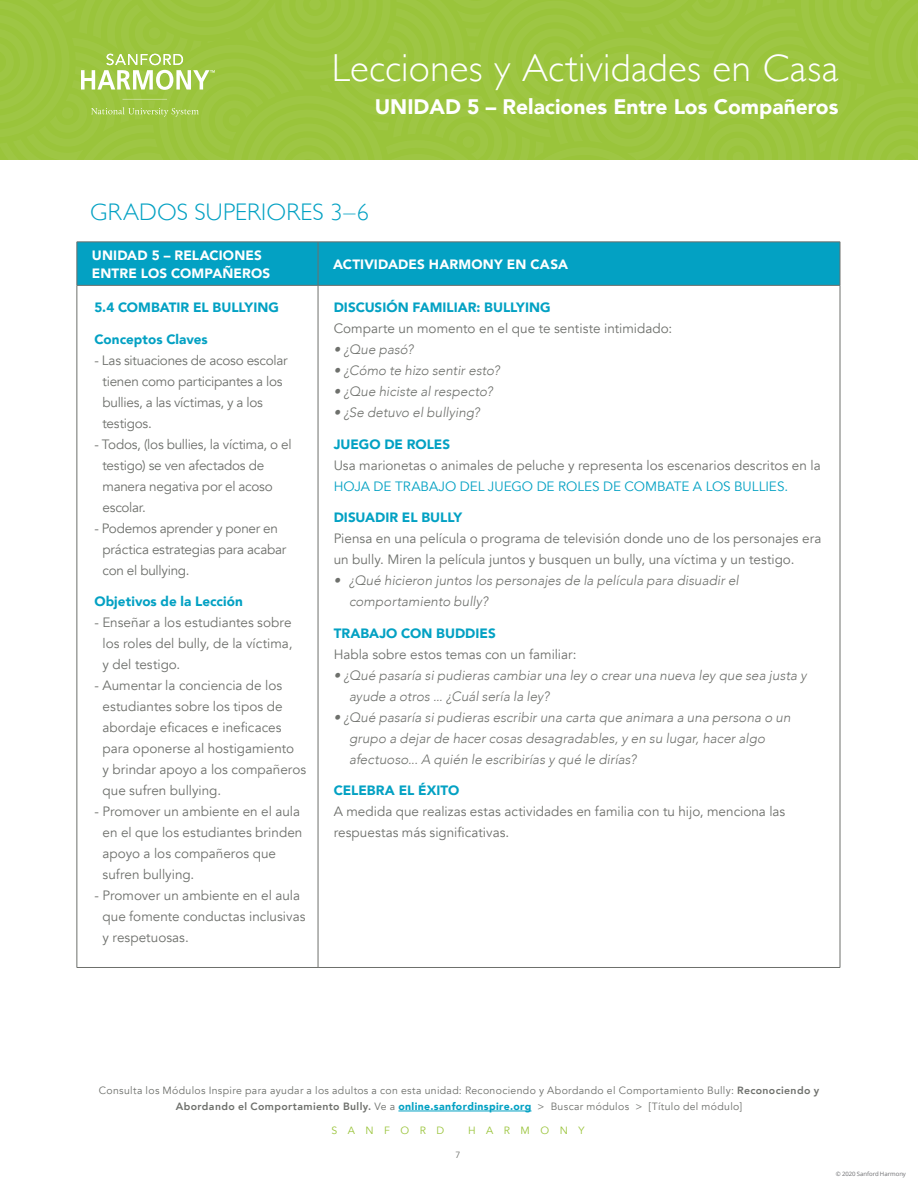
<style>
.page{position:relative;width:918px;height:1188px;background:#fff}
.page>*{position:absolute;margin:0;border:0;box-sizing:border-box;transform-origin:0 0}
.t1{font:300 39px "Gill Sans";letter-spacing:.01em;color:#fff}
.AHEAD{font:300 24px "Gill Sans";letter-spacing:.005em;color:#03a1c3}
.t2{font:900 21px "Avenir";color:#fff}
.CHART_BODY{font:13.5px/21px "Avenir";color:#6e706c}
.CHART_BODY-2{font:italic 300 13.5px/21px "Avenir";letter-spacing:.005em;color:#6e706c}
.CHART_BODY-3{font:13.5px/21px "Avenir";letter-spacing:-.02em;color:#6e706c}
.CHART_BHEAD{font:900 13.5px "Avenir";color:#03a1c3}
.BODY{font:900 13.5px/18px "Avenir";letter-spacing:.01em;color:#fff}
.CHART_BODY-4{font:900 13.5px "Avenir";color:#03a1c3}
.CHART_BODY-5{font:13.5px "Avenir";letter-spacing:-.005em;color:#03a1c3}
.t3{font:10.5px/16.5px "Avenir";letter-spacing:.03em;color:#6e706c;text-align:center}
.t4{font:10.5px "Avenir";letter-spacing:1em;color:#9ac43b}
.t5{font:9px "Avenir";color:#6e706c}
.t6{font:6px "Open Sans";letter-spacing:-.005em;color:#6c6d70}
.s1{font-weight:800}
.s2{font-weight:900;color:#03a1c3}
</style>
<div class="page">
<hr style="left:398px;top:1111px;width:134px;height:1px;background:#03a1c3">
<div style="left:0;top:0;width:918px;height:160px;background:#9dc641"></div>
<div style="left:78px;top:243px;width:762px;height:42px;background:#03a1c3"></div>
<hr style="left:77px;top:242px;width:241px;height:1px;background:#6e706c">
<hr style="left:77px;top:242px;width:1px;height:43px;background:#6e706c">
<hr style="left:318px;top:242px;width:522px;height:1px;background:#6e706c">
<hr style="left:318px;top:242px;width:1px;height:43px;background:#6e706c">
<hr style="left:840px;top:242px;width:1px;height:43px;background:#6e706c">
<hr style="left:77px;top:285px;width:241px;height:1px;background:#6e706c">
<hr style="left:77px;top:286px;width:1px;height:681px;background:#6e706c">
<hr style="left:318px;top:285px;width:522px;height:1px;background:#6e706c">
<hr style="left:318px;top:286px;width:1px;height:681px;background:#6e706c">
<hr style="left:840px;top:286px;width:1px;height:681px;background:#6e706c">
<hr style="left:77px;top:967px;width:241px;height:1px;background:#6e706c">
<hr style="left:318px;top:967px;width:522px;height:1px;background:#6e706c">
<h1 class="t1" style="left:332px;top:37px;width:508px">Lecciones y Actividades en Casa</h1>
<h3 class="t2" style="left:375px;top:89px;width:465px">UNIDAD 5 – Relaciones Entre Los Compañeros</h3>
<p class="AHEAD" style="left:90px;top:193px;width:280px">GRADOS SUPERIORES 3–6</p>
<p class="BODY" style="left:92px;top:246px;width:180px">UNIDAD 5 – RELACIONES<br>ENTRE LOS COMPAÑEROS</p>
<p class="BODY" style="left:333px;top:255px;width:236px">ACTIVIDADES HARMONY EN CASA</p>
<p class="CHART_BHEAD" style="left:94px;top:296px;width:186px">5.4 COMBATIR EL BULLYING</p>
<p class="CHART_BHEAD" style="left:94px;top:328px;width:115px">Conceptos Claves</p>
<p class="CHART_BODY-3" style="left:103px;top:350px;width:187px;text-indent:-8px">- Las situaciones de acoso escolar tienen como participantes a los bullies, a las víctimas, y a los testigos.</p>
<p class="CHART_BODY-3" style="left:103px;top:434px;width:191px;text-indent:-8px">- Todos, (los bullies, la víctima, o el testigo) se ven afectados de manera negativa por el acoso escolar.</p>
<p class="CHART_BODY-3" style="left:103px;top:518px;width:185px;text-indent:-8px">- Podemos aprender y poner en práctica estrategias para acabar con el bullying.</p>
<p class="CHART_BHEAD" style="left:94px;top:590px;width:150px">Objetivos de la Lección</p>
<p class="CHART_BODY" style="left:103px;top:612px;width:191px;text-align:justify;text-indent:-8px">- Enseñar a los estudiantes sobre los roles del bully, de la víctima, y del testigo.</p>
<p class="CHART_BODY" style="left:103px;top:675px;width:205px;text-indent:-8px">- Aumentar la conciencia de los estudiantes sobre los tipos de abordaje eficaces e ineficaces para oponerse al hostigamiento<br>y brindar apoyo a los compañeros que sufren bullying.</p>
<p class="CHART_BODY" style="left:103px;top:801px;width:201px;text-indent:-8px">- Promover un ambiente en el aula en el que los estudiantes brinden apoyo a los compañeros que sufren bullying.</p>
<p class="CHART_BODY" style="left:103px;top:885px;width:204px;text-indent:-8px">- Promover un ambiente en el aula que fomente conductas inclusivas y respetuosas.</p>
<p class="CHART_BODY-4" style="left:334px;top:296px;width:218px">DISCUSIÓN FAMILIAR: BULLYING</p>
<p class="CHART_BODY" style="left:334px;top:318px;width:340px">Comparte un momento en el que te sentiste intimidado:</p>
<p class="CHART_BODY-2" style="left:334px;top:339px;width:81px">• ¿Que pasó?</p>
<p class="CHART_BODY-2" style="left:334px;top:360px;width:168px">• ¿Cómo te hizo sentir esto?</p>
<p class="CHART_BODY-2" style="left:334px;top:381px;width:160px">• ¿Que hiciste al respecto?</p>
<p class="CHART_BODY-2" style="left:334px;top:402px;width:148px">• ¿Se detuvo el bullying?</p>
<p class="CHART_BODY-4" style="left:334px;top:433px;width:118px">JUEGO DE ROLES</p>
<p class="CHART_BODY" style="left:334px;top:455px;width:488px">Usa marionetas o animales de peluche y representa los escenarios descritos en la</p>
<p class="CHART_BODY-5" style="left:334px;top:478px;width:456px">HOJA DE TRABAJO DEL JUEGO DE ROLES DE COMBATE A LOS BULLIES.</p>
<p class="CHART_BHEAD" style="left:334px;top:506px;width:130px">DISUADIR EL BULLY</p>
<p class="CHART_BODY" style="left:334px;top:528px;width:489px">Piensa en una película o programa de televisión donde uno de los personajes era</p>
<p class="CHART_BODY" style="left:334px;top:549px;width:462px">un bully. Miren la película juntos y busquen un bully, una víctima y un testigo.</p>
<p class="CHART_BODY-2" style="left:349px;top:570px;width:391px;text-indent:-15px">• ¿Qué hicieron juntos los personajes de la película para disuadir el comportamiento bully?</p>
<p class="CHART_BODY-4" style="left:334px;top:622px;width:164px">TRABAJO CON BUDDIES</p>
<p class="CHART_BODY" style="left:334px;top:644px;width:244px">Habla sobre estos temas con un familiar:</p>
<p class="CHART_BODY-2" style="left:349px;top:665px;width:459px;text-indent:-15px">• ¿Qué pasaría si pudieras cambiar una ley o crear una nueva ley que sea justa y ayude a otros ... ¿Cuál sería la ley?</p>
<p class="CHART_BODY-2" style="left:349px;top:707px;width:443px;text-indent:-15px">• ¿Qué pasaría si pudieras escribir una carta que animara a una persona o un grupo a dejar de hacer cosas desagradables, y en su lugar, hacer algo afectuoso... A quién le escribirías y qué le dirías?</p>
<p class="CHART_BHEAD" style="left:334px;top:779px;width:127px">CELEBRA EL ÉXITO</p>
<p class="CHART_BODY" style="left:334px;top:801px;width:453px">A medida que realizas estas actividades en familia con tu hijo, menciona las</p>
<p class="CHART_BODY" style="left:334px;top:822px;width:177px">respuestas más significativas.</p>
<p class="t3" style="left:99px;top:1082px;width:722px">Consulta los Módulos Inspire para ayudar a los adultos a con esta unidad: Reconociendo y Abordando el Comportamiento Bully: <span class="s1">Reconociendo y<br>Abordando el Comportamiento Bully.</span> Ve a <span class="s2">online.sanfordinspire.org</span> &gt; Buscar módulos &gt; [Título del módulo]</p>
<p class="t4" style="left:331px;top:1124px;width:114px">SANFORD</p>
<p class="t4" style="left:468px;top:1124px;width:118px">HARMONY</p>
<p class="t5" style="left:455px;top:1149px;width:7px">7</p>
<p class="t6" style="left:836px;top:1170px;width:72px">© 2020 Sanford Harmony</p>
</div>
